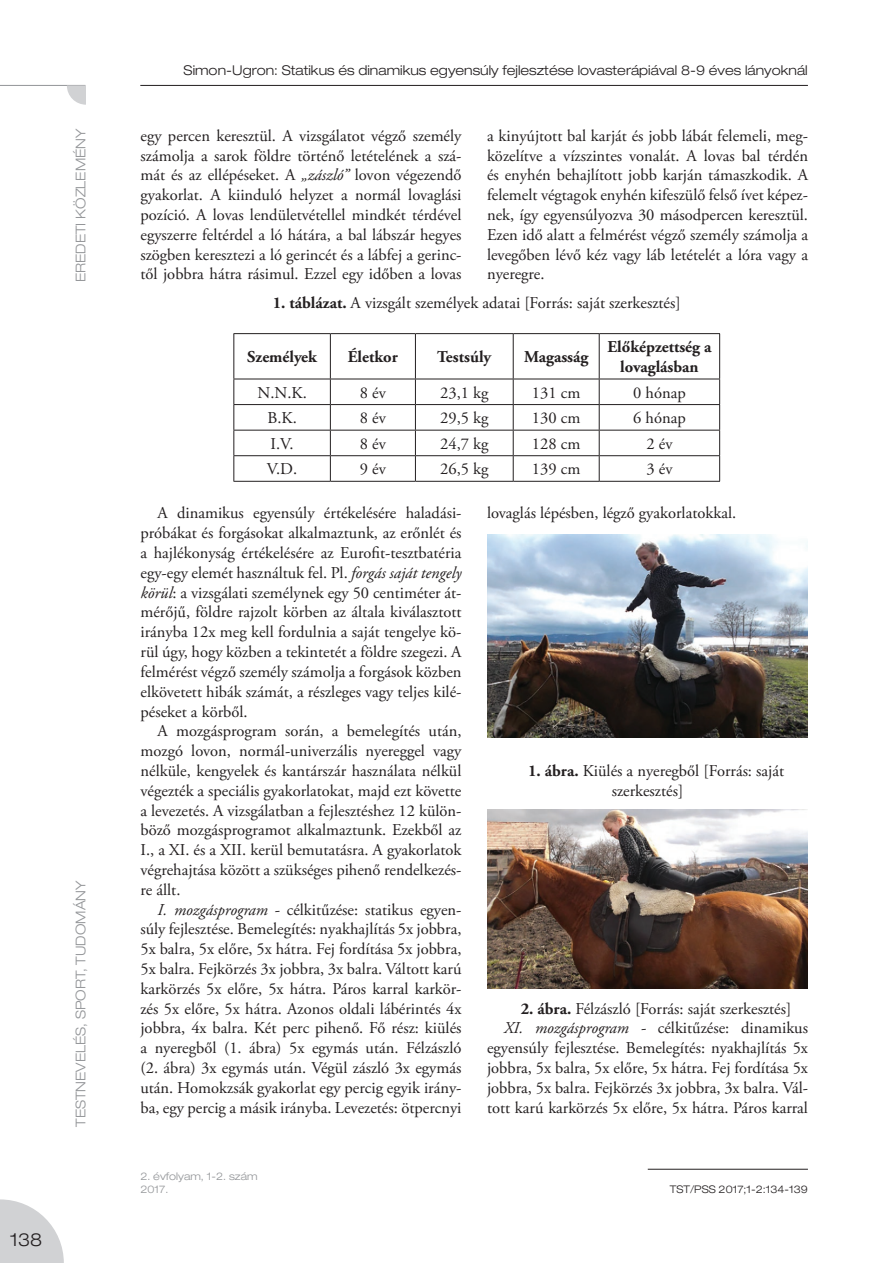
<style>
.page{position:relative;width:893px;height:1263px;background:#fff}
.page>*{position:absolute;margin:0;border:0;box-sizing:border-box;transform-origin:0 0}
.t1{font:300 expanded 18px "Helvetica Neue LT Pro";color:#231f20}
.t2{font:16.5px/19.8px "Adobe Garamond Pro";color:#231f20;text-align:justify}
.t3{font:700 16.5px/19.8px "Adobe Garamond Pro";color:#231f20;text-align:center}
.t4{font:300 expanded 13.5px "Helvetica Neue LT Pro";color:#231f20}
.t5{font:300 expanded 13.5px "Helvetica Neue LT Pro";color:#939598}
.t6{font:300 expanded 10.5px/12.6px "Helvetica Neue LT Pro";color:#939598}
.t7{font:300 expanded 10.5px "Helvetica Neue LT Pro";color:#231f20}
.s1{font-style:italic}
.s2{font-weight:700}
</style>
<div class="page">
<svg style="left:0;top:1199px;width:64px;height:64px"></svg>
<hr style="left:140px;top:85px;width:668px;height:1px;background:#231f20">
<hr style="left:648px;top:1169px;width:160px;height:1px;background:#231f20">
<hr style="left:0;top:85px;width:85px;height:1px;background:#939598">
<svg style="left:67px;top:85px;width:18px;height:20px"></svg>
<svg style="left:234px;top:334px;width:485px;height:147px"></svg>
<hr style="left:330px;top:334px;width:1px;height:45px;background:#231f20">
<hr style="left:415px;top:334px;width:1px;height:45px;background:#231f20">
<hr style="left:513px;top:334px;width:1px;height:45px;background:#231f20">
<hr style="left:599px;top:334px;width:1px;height:45px;background:#231f20">
<hr style="left:233px;top:379px;width:97px;height:1px;background:#231f20">
<hr style="left:330px;top:379px;width:85px;height:1px;background:#231f20">
<hr style="left:415px;top:379px;width:98px;height:1px;background:#231f20">
<hr style="left:513px;top:379px;width:86px;height:1px;background:#231f20">
<hr style="left:599px;top:379px;width:121px;height:1px;background:#231f20">
<hr style="left:233px;top:404px;width:97px;height:1px;background:#231f20">
<hr style="left:330px;top:404px;width:85px;height:1px;background:#231f20">
<hr style="left:415px;top:404px;width:98px;height:1px;background:#231f20">
<hr style="left:513px;top:404px;width:86px;height:1px;background:#231f20">
<hr style="left:599px;top:404px;width:121px;height:1px;background:#231f20">
<hr style="left:233px;top:430px;width:97px;height:1px;background:#231f20">
<hr style="left:330px;top:430px;width:85px;height:1px;background:#231f20">
<hr style="left:415px;top:430px;width:98px;height:1px;background:#231f20">
<hr style="left:513px;top:430px;width:86px;height:1px;background:#231f20">
<hr style="left:599px;top:430px;width:121px;height:1px;background:#231f20">
<hr style="left:233px;top:455px;width:97px;height:1px;background:#231f20">
<hr style="left:330px;top:455px;width:85px;height:1px;background:#231f20">
<svg style="left:330px;top:379px;width:1px;height:102px"></svg>
<hr style="left:415px;top:455px;width:98px;height:1px;background:#231f20">
<svg style="left:415px;top:379px;width:1px;height:102px"></svg>
<hr style="left:513px;top:455px;width:86px;height:1px;background:#231f20">
<svg style="left:513px;top:379px;width:1px;height:102px"></svg>
<hr style="left:599px;top:455px;width:121px;height:1px;background:#231f20">
<svg style="left:599px;top:379px;width:1px;height:102px"></svg>
<hr style="left:233px;top:333px;width:97px;height:1px;background:#231f20">
<hr style="left:233px;top:334px;width:1px;height:45px;background:#231f20">
<hr style="left:330px;top:333px;width:85px;height:1px;background:#231f20">
<hr style="left:415px;top:333px;width:98px;height:1px;background:#231f20">
<hr style="left:513px;top:333px;width:86px;height:1px;background:#231f20">
<hr style="left:599px;top:333px;width:121px;height:1px;background:#231f20">
<hr style="left:719px;top:334px;width:1px;height:45px;background:#231f20">
<svg style="left:233px;top:379px;width:1px;height:102px"></svg>
<svg style="left:719px;top:379px;width:1px;height:102px"></svg>
<hr style="left:233px;top:481px;width:97px;height:1px;background:#231f20">
<hr style="left:330px;top:481px;width:85px;height:1px;background:#231f20">
<hr style="left:415px;top:481px;width:98px;height:1px;background:#231f20">
<hr style="left:513px;top:481px;width:86px;height:1px;background:#231f20">
<hr style="left:599px;top:481px;width:121px;height:1px;background:#231f20">
<img style="left:487px;top:534px;width:321px;height:204px">
<img style="left:487px;top:809px;width:321px;height:179px">
<p class="t5" style="left:73px;top:282px;width:155px;rotate:-90deg">EREDETI KÖZLEMÉNY</p>
<p class="t5" style="left:73px;top:1127px;width:248px;rotate:-90deg">TESTNEVELÉS, SPORT, TUDOMÁNY</p>
<p class="t1" style="left:10px;top:1229px;width:34px">138</p>
<p class="t4" style="left:184px;top:62px;width:626px">Simon-Ugron: Statikus és dinamikus egyensúly fejlesztése lovasterápiával 8-9 éves lányoknál</p>
<p class="t2" style="left:140px;top:126px;width:323px">egy percen keresztül. A vizsgálatot végző személy számolja a sarok földre történő letételének a szá&shy;mát és az ellépéseket. A <span class="s1">„zászló”</span> lovon végezendő gyakorlat. A kiinduló helyzet a normál lovaglási pozíció. A lovas lendületvétellel mindkét térdével egyszerre feltérdel a ló hátára, a bal lábszár hegyes szögben keresztezi a ló gerincét és a lábfej a gerinc&shy;től jobbra hátra rásimul. Ezzel egy időben a lovas</p>
<p class="t2" style="left:487px;top:126px;width:323px">a kinyújtott bal karját és jobb lábát felemeli, meg&shy;közelítve a vízszintes vonalát. A lovas bal térdén és enyhén behajlított jobb karján támaszkodik. A felemelt végtagok enyhén kifeszülő felső ívet képez&shy;nek, így egyensúlyozva 30 másodpercen keresztül.<br>Ezen idő alatt a felmérést végző személy számolja a levegőben lévő kéz vagy láb letételét a lóra vagy a nyeregre.</p>
<p class="t2" style="left:273px;top:293px;width:410px"><span class="s2">1. táblázat.</span> A vizsgált személyek adatai [Forrás: saját szerkesztés]</p>
<p class="t3" style="left:247px;top:347px;width:71px">Személyek</p>
<p class="t3" style="left:348px;top:347px;width:51px">Életkor</p>
<p class="t3" style="left:437px;top:347px;width:56px">Testsúly</p>
<p class="t3" style="left:524px;top:347px;width:66px">Magasság</p>
<p class="t3" style="left:607px;top:338px;width:105px">Előképzettség a lovaglásban</p>
<p class="t2" style="left:257px;top:383px;width:51px">N.N.K.</p>
<p class="t2" style="left:360px;top:383px;width:28px">8 év</p>
<p class="t2" style="left:440px;top:383px;width:50px">23,1 kg</p>
<p class="t2" style="left:532px;top:383px;width:50px">131 cm</p>
<p class="t2" style="left:633px;top:383px;width:54px">0 hónap</p>
<p class="t2" style="left:267px;top:409px;width:31px">B.K.</p>
<p class="t2" style="left:360px;top:409px;width:28px">8 év</p>
<p class="t2" style="left:440px;top:409px;width:50px">29,5 kg</p>
<p class="t2" style="left:532px;top:409px;width:50px">130 cm</p>
<p class="t2" style="left:633px;top:409px;width:54px">6 hónap</p>
<p class="t2" style="left:271px;top:434px;width:25px">I.V.</p>
<p class="t2" style="left:360px;top:434px;width:28px">8 év</p>
<p class="t2" style="left:440px;top:434px;width:50px">24,7 kg</p>
<p class="t2" style="left:532px;top:434px;width:50px">128 cm</p>
<p class="t2" style="left:646px;top:434px;width:28px">2 év</p>
<p class="t2" style="left:267px;top:460px;width:32px">V.D.</p>
<p class="t2" style="left:360px;top:460px;width:28px">9 év</p>
<p class="t2" style="left:440px;top:460px;width:50px">26,5 kg</p>
<p class="t2" style="left:532px;top:460px;width:50px">139 cm</p>
<p class="t2" style="left:646px;top:460px;width:28px">3 év</p>
<p class="t2" style="left:140px;top:504px;width:323px;text-indent:17px">A dinamikus egyensúly értékelésére haladási&shy;próbákat és forgásokat alkalmaztunk, az erőnlét és a hajlékonyság értékelésére az Eurofit-tesztbatéria egy-egy elemét használtuk fel. Pl. <span class="s1">forgás saját tengely körül</span>: a vizsgálati személynek egy 50 centiméter át&shy;mérőjű, földre rajzolt körben az általa kiválasztott irányba 12x meg kell fordulnia a saját tengelye kö&shy;rül úgy, hogy közben a tekintetét a földre szegezi. A felmérést végző személy számolja a forgások közben elkövetett hibák számát, a részleges vagy teljes kilé&shy;péseket a körből.</p>
<p class="t2" style="left:140px;top:722px;width:323px;text-indent:17px">A mozgásprogram során, a bemelegítés után, mozgó lovon, normál-univerzális nyereggel vagy nélküle, kengyelek és kantárszár használata nélkül végezték a speciális gyakorlatokat, majd ezt követte a levezetés. A vizsgálatban a fejlesztéshez 12 külön&shy;böző mozgásprogramot alkalmaztunk. Ezekből az I., a XI. és a XII. kerül bemutatásra. A gyakorlatok végrehajtása között a szükséges pihenő rendelkezés&shy;re állt.</p>
<p class="t2" style="left:140px;top:900px;width:323px;text-indent:17px"><span class="s1">I. mozgásprogram -</span> célkitűzése: statikus egyen&shy;súly fejlesztése. Bemelegítés: nyakhajlítás 5x jobbra, 5x balra, 5x előre, 5x hátra. Fej fordítása 5x jobbra, 5x balra. Fejkörzés 3x jobbra, 3x balra. Váltott karú karkörzés 5x előre, 5x hátra. Páros karral karkör&shy;zés 5x előre, 5x hátra. Azonos oldali lábérintés 4x jobbra, 4x balra. Két perc pihenő. Fő rész: kiülés a nyeregből (1. ábra) 5x egymás után. Félzászló (2. ábra) 3x egymás után. Végül zászló 3x egymás után. Homokzsák gyakorlat egy percig egyik irány&shy;ba, egy percig a másik irányba. Levezetés: ötpercnyi</p>
<p class="t2" style="left:487px;top:504px;width:251px">lovaglás lépésben, légző gyakorlatokkal.</p>
<p class="t2" style="left:612px;top:761px;width:174px;text-indent:-84px"><span class="s2">1. ábra.</span> Kiülés a nyeregből [Forrás: saját szerkesztés]</p>
<p class="t2" style="left:521px;top:999px;width:272px"><span class="s2">2. ábra.</span> Félzászló [Forrás: saját szerkesztés]</p>
<p class="t2" style="left:504px;top:1019px;width:306px"><span class="s1">XI. mozgásprogram -</span> célkitűzése: dinamikus</p>
<p class="t2" style="left:487px;top:1038px;width:323px">egyensúly fejlesztése. Bemelegítés: nyakhajlítás 5x</p>
<p class="t2" style="left:487px;top:1058px;width:322px">jobbra, 5x balra, 5x előre, 5x hátra. Fej fordítása 5x</p>
<p class="t2" style="left:487px;top:1078px;width:323px">jobbra, 5x balra. Fejkörzés 3x jobbra, 3x balra. Vál-</p>
<p class="t2" style="left:487px;top:1098px;width:322px">tott karú karkörzés 5x előre, 5x hátra. Páros karral</p>
<p class="t6" style="left:140px;top:1170px;width:119px">2. évfolyam, 1-2. szám<br>2017.</p>
<p class="t7" style="left:670px;top:1183px;width:139px">TST/PSS 2017;1-2:134-139</p>
</div>
